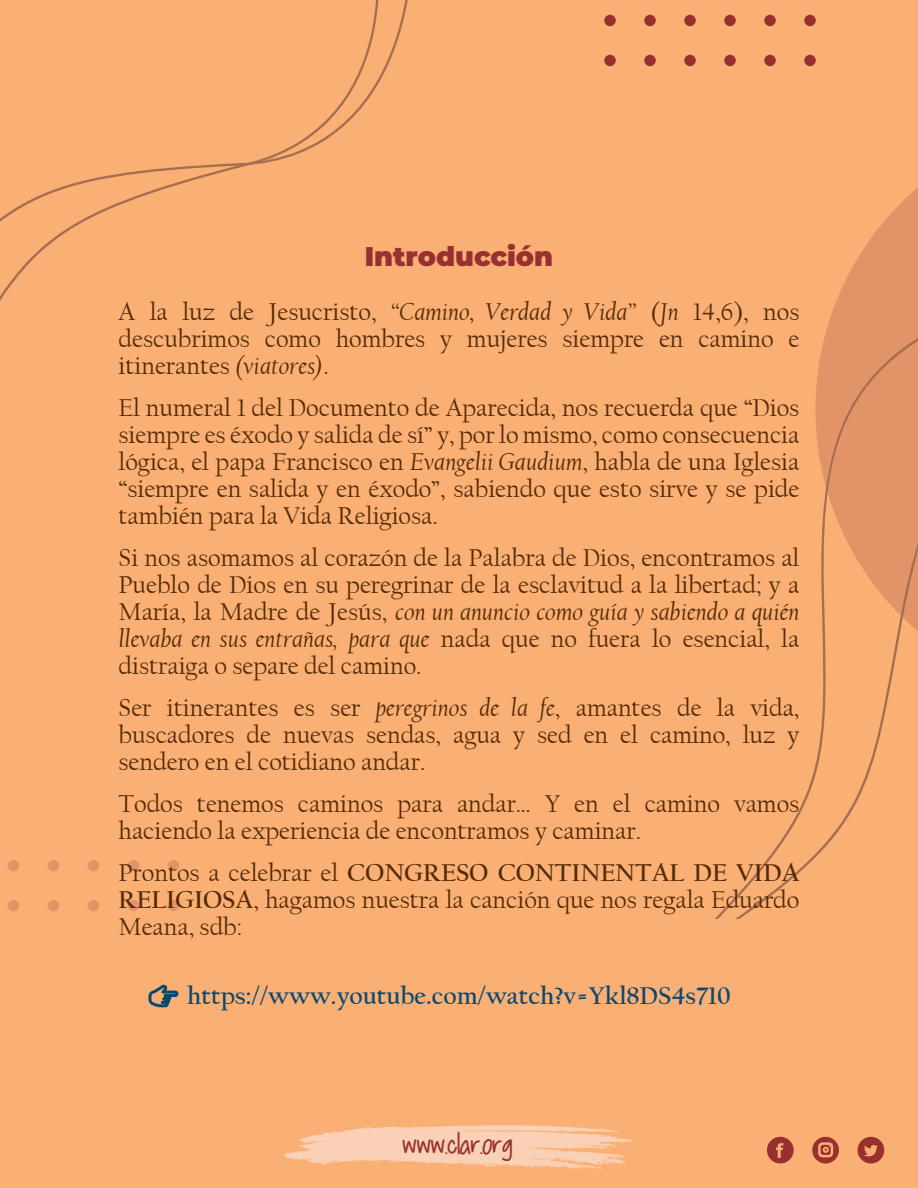
<style>
.page{position:relative;width:918px;height:1188px;background:#fff}
.page>*{position:absolute;margin:0;border:0;box-sizing:border-box;transform-origin:0 0}
.t1{font:900 27px "Montserrat";color:#983030}
.t2{font:26.25px "Alpine Script";color:#983030}
.t3{font:25.5px/27px "Californian FB";color:#542b06;text-align:justify}
.t4{font:700 25.5px "Californian FB";color:#0b4870}
.s1{font-style:italic}
.s2{font-weight:700}
</style>
<div class="page">
<div style="left:0;top:902px;width:918px;height:286px;background:#fab075"></div>
<div style="left:0;top:0;width:918px;height:919px;background:#fab075"></div>
<svg style="left:846px;top:188px;width:72px;height:91px;fill:#e29367"></svg>
<svg style="left:812px;top:1137px;width:27px;height:27px"></svg>
<svg style="left:767px;top:1137px;width:27px;height:27px"></svg>
<svg style="left:858px;top:1137px;width:26px;height:27px"></svg>
<svg style="left:0;top:0;width:408px;height:301px"></svg>
<svg style="left:819px;top:279px;width:99px;height:85px;background:#e39568"></svg>
<svg style="left:715px;top:364px;width:203px;height:555px"></svg>
<div style="left:804px;top:15px;width:12px;height:11px;background:#983030;border-radius:50%"></div>
<div style="left:804px;top:55px;width:12px;height:11px;background:#983030;border-radius:50%"></div>
<div style="left:764px;top:15px;width:12px;height:11px;background:#983030;border-radius:50%"></div>
<div style="left:764px;top:55px;width:12px;height:11px;background:#983030;border-radius:50%"></div>
<div style="left:644px;top:15px;width:12px;height:11px;background:#983030;border-radius:50%"></div>
<div style="left:644px;top:55px;width:12px;height:11px;background:#983030;border-radius:50%"></div>
<div style="left:604px;top:15px;width:12px;height:11px;background:#983030;border-radius:50%"></div>
<div style="left:604px;top:55px;width:12px;height:11px;background:#983030;border-radius:50%"></div>
<div style="left:724px;top:15px;width:12px;height:11px;background:#983030;border-radius:50%"></div>
<div style="left:724px;top:55px;width:12px;height:11px;background:#983030;border-radius:50%"></div>
<div style="left:684px;top:15px;width:12px;height:11px;background:#983030;border-radius:50%"></div>
<div style="left:684px;top:55px;width:12px;height:11px;background:#983030;border-radius:50%"></div>
<div style="left:168px;top:860px;width:11px;height:11px;background:#e29367;border-radius:50%"></div>
<div style="left:128px;top:860px;width:11px;height:11px;background:#e29367;border-radius:50%"></div>
<div style="left:8px;top:860px;width:11px;height:11px;background:#e29367;border-radius:50%"></div>
<div style="left:88px;top:860px;width:11px;height:11px;background:#e29367;border-radius:50%"></div>
<div style="left:48px;top:860px;width:11px;height:11px;background:#e29367;border-radius:50%"></div>
<div style="left:168px;top:900px;width:11px;height:11px;background:#e29367;border-radius:50%"></div>
<div style="left:128px;top:900px;width:11px;height:11px;background:#e29367;border-radius:50%"></div>
<div style="left:8px;top:900px;width:11px;height:11px;background:#e29367;border-radius:50%"></div>
<div style="left:88px;top:900px;width:11px;height:11px;background:#e29367;border-radius:50%"></div>
<div style="left:48px;top:900px;width:11px;height:11px;background:#e29367;border-radius:50%"></div>
<svg style="left:284px;top:1125px;width:350px;height:44px"></svg>
<svg style="left:148px;top:984px;width:31px;height:24px"></svg>
<p class="t1" style="left:365px;top:237px;width:190px">Introducción</p>
<p class="t3" style="left:119px;top:299px;width:682px">A la luz de Jesucristo, <span class="s1">“Camino, Verdad y Vida”</span> (<span class="s1">Jn</span> 14,6), nos descubrimos como hombres y mujeres siempre en camino e itinerantes <span class="s1">(viatores)</span>.</p>
<p class="t3" style="left:119px;top:395px;width:682px">El numeral 1 del Documento de Aparecida, nos recuerda que “Dios siempre es éxodo y salida de sí” y, por lo mismo, como consecuencia lógica, el papa Francisco en <span class="s1">Evangelii Gaudium</span>, habla de una Iglesia “siempre en salida y en éxodo”, sabiendo que esto sirve y se pide también para la Vida Religiosa.</p>
<p class="t3" style="left:119px;top:545px;width:682px">Si nos asomamos al corazón de la Palabra de Dios, encontramos al Pueblo de Dios en su peregrinar de la esclavitud a la libertad; y a María, la Madre de Jesús, <span class="s1">con un anuncio como guía y sabiendo a quién llevaba en sus entrañas, para que</span> nada que no fuera lo esencial, la distraiga o separe del camino.</p>
<p class="t3" style="left:119px;top:695px;width:682px">Ser itinerantes es ser <span class="s1">peregrinos de la fe</span>, amantes de la vida, buscadores de nuevas sendas, agua y sed en el camino, luz y sendero en el cotidiano andar.</p>
<p class="t3" style="left:119px;top:791px;width:682px">Todos tenemos caminos para andar… Y en el camino vamos haciendo la experiencia de encontramos y caminar.</p>
<p class="t3" style="left:119px;top:860px;width:682px">Prontos a celebrar el <span class="s2">CONGRESO CONTINENTAL DE VIDA RELIGIOSA</span>, hagamos nuestra la canción que nos regala Eduardo Meana, sdb:</p>
<p class="t4" style="left:187px;top:982px;width:545px">https://www.youtube.com/watch?v=Ykl8DS4s710</p>
<p class="t2" style="left:403px;top:1132px;width:111px">www.clar.org</p>
</div>
